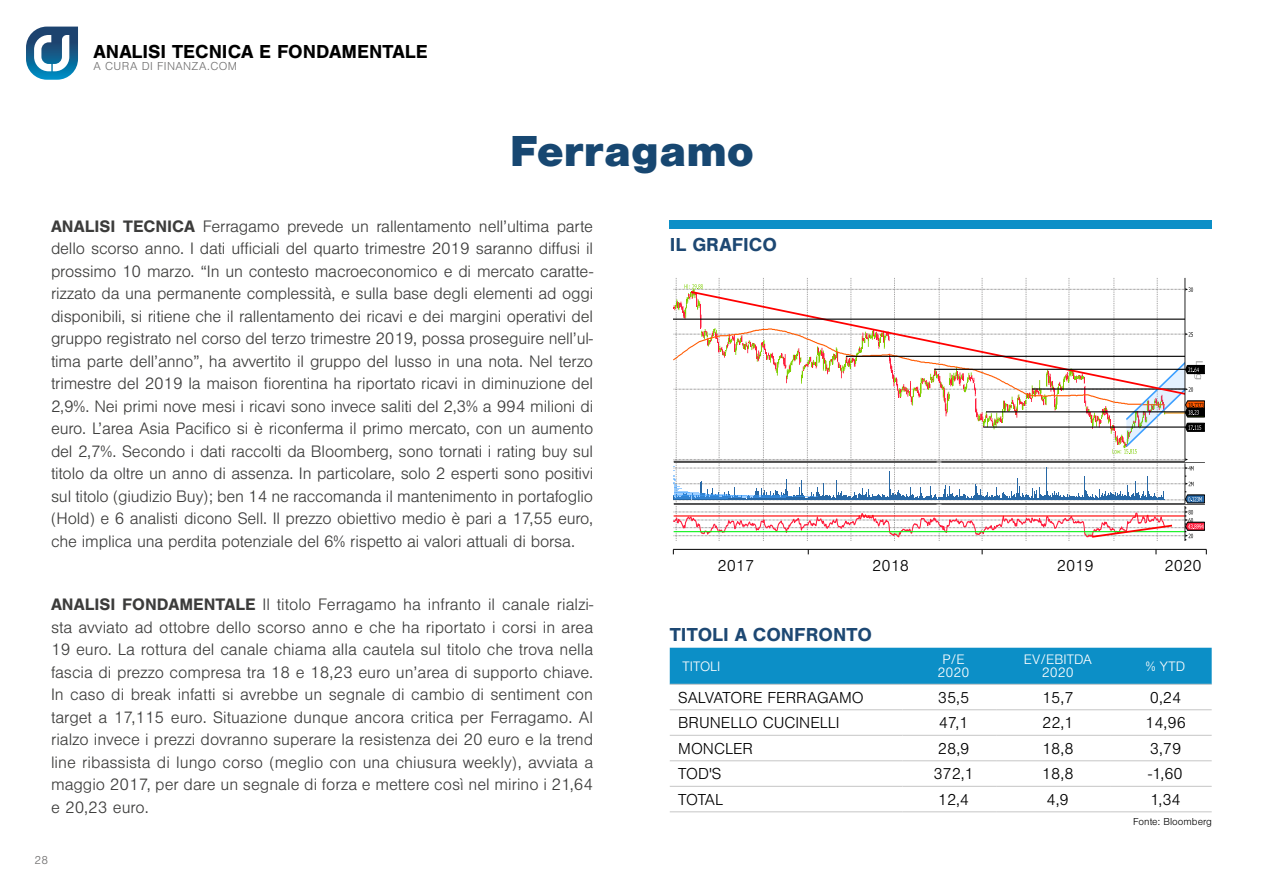
<style>
.page{position:relative;width:1263px;height:893px;background:#fff}
.page>*{position:absolute;margin:0;border:0;box-sizing:border-box;transform-origin:0 0}
.t1{font:900 45px "Nimbus San";color:#174771}
.t2{font:700 19.5px "Nimbus San";color:#000}
.t3{font:700 19.5px "Nimbus San";color:#1d4873}
.t4{font:300 17.25px/22.5px "Nimbus San";letter-spacing:-.01em;color:#3c3c3b;text-align:justify}
.t5{font:300 16.5px "Nimbus San";color:#000}
.t6{font:300 14.25px/13.5px "Nimbus San";color:#fff;text-align:center}
.t7{font:300 12px "Nimbus San";letter-spacing:.03em;color:#706f6f}
.t8{font:300 10.5px "Nimbus San";color:#000}
.s1{font-weight:700}
</style>
<div class="page">
<svg style="left:26px;top:27px;width:52px;height:53px"></svg>
<div style="left:670px;top:648px;width:542px;height:36px;background:#0c8fc7"></div>
<hr style="left:902px;top:684px;width:94px;height:1px;background:#c6c6c6">
<hr style="left:902px;top:709px;width:94px;height:1px;background:#c6c6c6">
<hr style="left:902px;top:735px;width:94px;height:1px;background:#c6c6c6">
<hr style="left:902px;top:760px;width:94px;height:1px;background:#c6c6c6">
<hr style="left:902px;top:786px;width:94px;height:1px;background:#c6c6c6">
<hr style="left:902px;top:812px;width:94px;height:1px;background:#c6c6c6">
<hr style="left:996px;top:684px;width:115px;height:1px;background:#c6c6c6">
<hr style="left:996px;top:709px;width:115px;height:1px;background:#c6c6c6">
<hr style="left:996px;top:735px;width:115px;height:1px;background:#c6c6c6">
<hr style="left:996px;top:760px;width:115px;height:1px;background:#c6c6c6">
<hr style="left:996px;top:786px;width:115px;height:1px;background:#c6c6c6">
<hr style="left:996px;top:812px;width:115px;height:1px;background:#c6c6c6">
<hr style="left:1111px;top:684px;width:101px;height:1px;background:#c6c6c6">
<hr style="left:1111px;top:709px;width:101px;height:1px;background:#c6c6c6">
<hr style="left:1111px;top:735px;width:101px;height:1px;background:#c6c6c6">
<hr style="left:1111px;top:760px;width:101px;height:1px;background:#c6c6c6">
<hr style="left:1111px;top:786px;width:101px;height:1px;background:#c6c6c6">
<hr style="left:1111px;top:812px;width:101px;height:1px;background:#c6c6c6">
<hr style="left:670px;top:684px;width:232px;height:1px;background:#c6c6c6">
<hr style="left:670px;top:709px;width:232px;height:1px;background:#c6c6c6">
<hr style="left:670px;top:735px;width:232px;height:1px;background:#c6c6c6">
<hr style="left:670px;top:760px;width:232px;height:1px;background:#c6c6c6">
<hr style="left:670px;top:786px;width:232px;height:1px;background:#c6c6c6">
<hr style="left:670px;top:812px;width:232px;height:1px;background:#c6c6c6">
<div style="left:670px;top:220px;width:542px;height:9px;background:#0c8fc7"></div>
<svg style="left:674px;top:278px;width:530px;height:263px"></svg>
<hr style="left:673px;top:549px;width:533px;height:1px;background:#000">
<p class="t2" style="left:94px;top:41px;width:336px">ANALISI TECNICA E FONDAMENTALE</p>
<p class="t7" style="left:94px;top:60px;width:145px">A CURA DI FINANZA.COM</p>
<h1 class="t1" style="left:510px;top:125px;width:246px">Ferragamo</h1>
<p class="t4" style="left:51px;top:215px;width:544px"><span class="s1">ANALISI TECNICA</span> Ferragamo prevede un rallentamento nell’ultima parte dello scorso anno. I dati ufficiali del quarto trimestre 2019 saranno diffusi il prossimo 10 marzo. “In un contesto macroeconomico e di mercato caratte&shy;rizzato da una permanente complessità, e sulla base degli elementi ad oggi disponibili, si ritiene che il rallentamento dei ricavi e dei margini operativi del gruppo registrato nel corso del terzo trimestre 2019, possa proseguire nell’ul&shy;tima parte dell’anno”, ha avvertito il gruppo del lusso in una nota. Nel terzo trimestre del 2019 la maison fiorentina ha riportato ricavi in diminuzione del 2,9%. Nei primi nove mesi i ricavi sono invece saliti del 2,3% a 994 milioni di euro. L’area Asia Pacifico si è riconferma il primo mercato, con un aumento del 2,7%. Secondo i dati raccolti da Bloomberg, sono tornati i rating buy sul titolo da oltre un anno di assenza. In particolare, solo 2 esperti sono positivi sul titolo (giudizio Buy); ben 14 ne raccomanda il mantenimento in portafoglio (Hold) e 6 analisti dicono Sell. Il prezzo obiettivo medio è pari a 17,55 euro, che implica una perdita potenziale del 6% rispetto ai valori attuali di borsa.</p>
<p class="t4" style="left:51px;top:594px;width:544px"><span class="s1">ANALISI FONDAMENTALE</span> Il titolo Ferragamo ha infranto il canale rialzi&shy;sta avviato ad ottobre dello scorso anno e che ha riportato i corsi in area 19 euro. La rottura del canale chiama alla cautela sul titolo che trova nella fascia di prezzo compresa tra 18 e 18,23 euro un’area di supporto chiave.<br>In caso di break infatti si avrebbe un segnale di cambio di sentiment con target a 17,115 euro. Situazione dunque ancora critica per Ferragamo. Al rialzo invece i prezzi dovranno superare la resistenza dei 20 euro e la trend line ribassista di lungo corso (meglio con una chiusura weekly), avviata a maggio 2017, per dare un segnale di forza e mettere così nel mirino i 21,64 e 20,23 euro.</p>
<p class="t7" style="left:34px;top:854px;width:15px">28</p>
<p class="t3" style="left:670px;top:234px;width:109px">IL GRAFICO</p>
<p class="t5" style="left:717px;top:557px;width:38px">2017</p>
<p class="t5" style="left:872px;top:557px;width:38px">2018</p>
<p class="t5" style="left:1057px;top:557px;width:38px">2019</p>
<p class="t5" style="left:1164px;top:557px;width:38px">2020</p>
<p class="t3" style="left:670px;top:624px;width:204px">TITOLI A CONFRONTO</p>
<p class="t6" style="left:682px;top:660px;width:39px">TITOLI</p>
<p class="t6" style="left:938px;top:653px;width:33px">P/E<br>2020</p>
<p class="t6" style="left:1024px;top:653px;width:70px">EV/EBITDA<br>2020</p>
<p class="t6" style="left:1146px;top:660px;width:41px">% YTD</p>
<p class="t5" style="left:678px;top:688px;width:187px">SALVATORE FERRAGAMO</p>
<p class="t5" style="left:938px;top:688px;width:33px">35,5</p>
<p class="t5" style="left:1042px;top:688px;width:33px">15,7</p>
<p class="t5" style="left:1150px;top:688px;width:33px">0,24</p>
<p class="t5" style="left:678px;top:714px;width:163px">BRUNELLO CUCINELLI</p>
<p class="t5" style="left:939px;top:714px;width:31px">47,1</p>
<p class="t5" style="left:1042px;top:714px;width:33px">22,1</p>
<p class="t5" style="left:1145px;top:714px;width:42px">14,96</p>
<p class="t5" style="left:678px;top:739px;width:76px">MONCLER</p>
<p class="t5" style="left:938px;top:739px;width:33px">28,9</p>
<p class="t5" style="left:1042px;top:739px;width:33px">18,8</p>
<p class="t5" style="left:1150px;top:739px;width:33px">3,79</p>
<p class="t5" style="left:678px;top:765px;width:45px">TOD'S</p>
<p class="t5" style="left:933px;top:765px;width:42px">372,1</p>
<p class="t5" style="left:1042px;top:765px;width:33px">18,8</p>
<p class="t5" style="left:1148px;top:765px;width:36px">-1,60</p>
<p class="t5" style="left:678px;top:790px;width:46px">TOTAL</p>
<p class="t5" style="left:938px;top:790px;width:33px">12,4</p>
<p class="t5" style="left:1047px;top:790px;width:24px">4,9</p>
<p class="t5" style="left:1150px;top:790px;width:32px">1,34</p>
<p class="t8" style="left:1133px;top:815px;width:80px">Fonte: Bloomberg</p>
</div>
